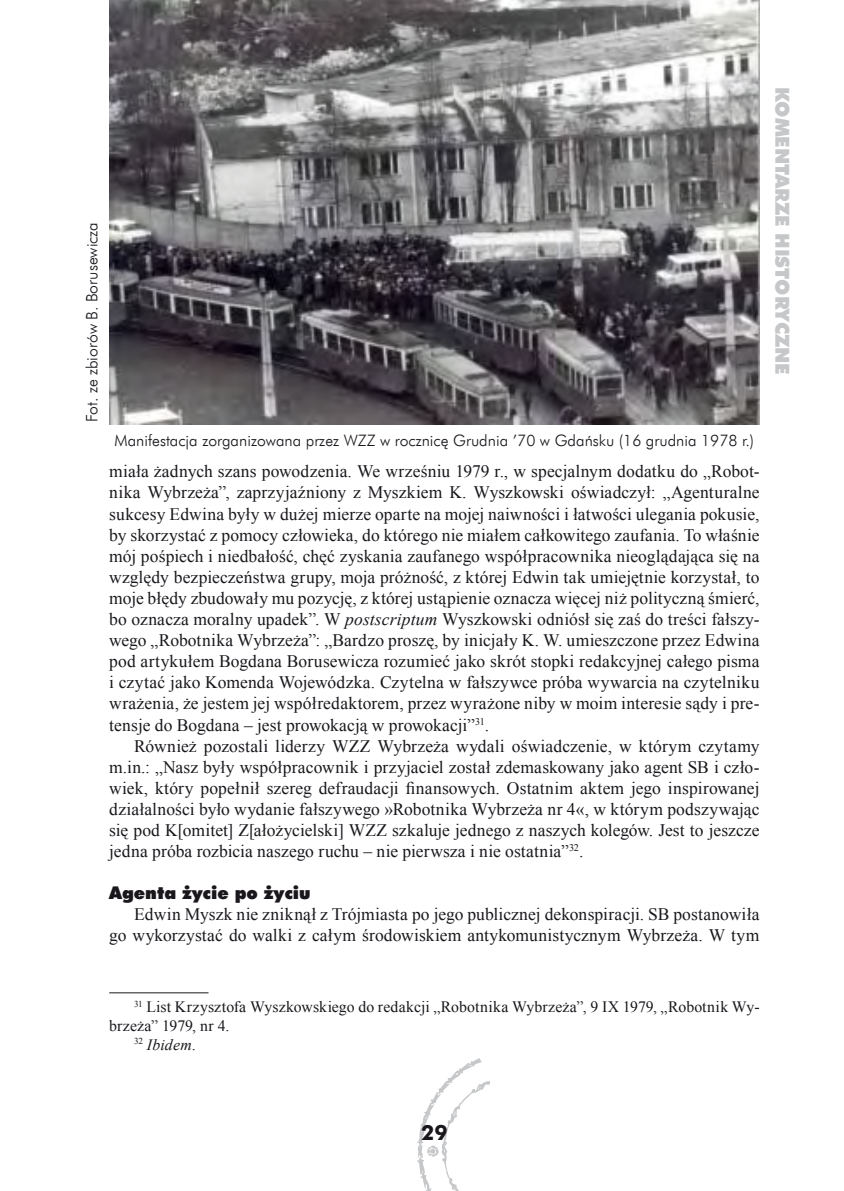
<style>
.page{position:relative;width:844px;height:1191px;background:#fff}
.page>*{position:absolute;margin:0;border:0;box-sizing:border-box;transform-origin:0 0}
.t1{font:700 21px "Futura EU";color:#1a171c}
.t2{font:19.25px "Futura X Blk EU";color:#c6c7c9}
.t3{font:17.5px/21.2px "Times New Roman";letter-spacing:.005em;color:#1a171c;text-align:justify}
.t4{font:17.5px "Futura X Blk EU";color:#1a171c}
.t5{font:15.75px "Futura Lt EU";color:#1a171c}
.t6{font:15.75px "Times New Roman";letter-spacing:.005em;color:#1a171c}
.t7{font:italic 15.75px "Times New Roman";letter-spacing:.015em;color:#1a171c}
.s1{font-style:italic}
.s2{font-style:normal}
</style>
<div class="page">
<img style="left:418px;top:1058px;width:72px;height:133px">
<hr style="left:109px;top:992px;width:99px;height:1px;background:#1a171c">
<img style="left:109px;top:0;width:650px;height:424px">
<p class="t5" style="left:82px;top:422px;width:202px;rotate:-90deg">Fot. ze zbiorów B. Borusewicza</p>
<p class="t5" style="left:114px;top:431px;width:641px">Manifestacja zorganizowana przez WZZ w rocznicę Grudnia ’70 w Gdańsku (16 grudnia 1978 r.)</p>
<p class="t3" style="left:109px;top:460px;width:651px">miała żadnych szans powodzenia. We wrześniu 1979 r., w specjalnym dodatku do „Robot&shy;nika Wybrzeża”, zaprzyjaźniony z Myszkiem K. Wyszkowski oświadczył: „Agenturalne sukcesy Edwina były w dużej mierze oparte na mojej naiwności i łatwości ulegania pokusie, by skorzystać z pomocy człowieka, do którego nie miałem całkowitego zaufania. To właśnie mój pośpiech i niedbałość, chęć zyskania zaufanego współpracownika nieoglądająca się na względy bezpieczeństwa grupy, moja próżność, z której Edwin tak umiejętnie korzystał, to moje błędy zbudowały mu pozycję, z której ustąpienie oznacza więcej niż polityczną śmierć, bo oznacza moralny upadek”. W <span class="s1">postscriptum</span> Wyszkowski odniósł się zaś do treści fałszy&shy;wego „Robotnika Wybrzeża”: „Bardzo proszę, by inicjały K. W. umieszczone przez Edwina pod artykułem Bogdana Borusewicza rozumieć jako skrót stopki redakcyjnej całego pisma i czytać jako Komenda Wojewódzka. Czytelna w fałszywce próba wywarcia na czytelniku wrażenia, że jestem jej współredaktorem, przez wyrażone niby w moim interesie sądy i pre&shy;tensje do Bogdana – jest prowokacją w prowokacji”<sup>31</sup>.</p>
<p class="t3" style="left:109px;top:735px;width:651px;text-indent:25px">Również pozostali liderzy WZZ Wybrzeża wydali oświadczenie, w którym czytamy m.in.: „Nasz były współpracownik i przyjaciel został zdemaskowany jako agent SB i czło&shy;wiek, który popełnił szereg defraudacji finansowych. Ostatnim aktem jego inspirowanej działalności było wydanie fałszywego »Robotnika Wybrzeża nr 4«, w którym podszywając się pod K[omitet] Z[ałożycielski] WZZ szkaluje jednego z naszych kolegów. Jest to jeszcze jedna próba rozbicia naszego ruchu – nie pierwsza i nie ostatnia”<sup>32</sup>.</p>
<p class="t4" style="left:109px;top:882px;width:203px">Agenta życie po życiu</p>
<p class="t3" style="left:109px;top:903px;width:651px;text-align:right">Edwin Myszk nie zniknął z Trójmiasta po jego publicznej dekonspiracji. SB postanowiła<br>go wykorzystać do walki z całym środowiskiem antykomunistycznym Wybrzeża. W tym</p>
<p class="t2" style="left:794px;top:87px;width:289px;rotate:90deg">komentarze hi-sto-rycz-ne</p>
<p class="t6" style="left:134px;top:996px;width:627px"><sup>31</sup> List Krzysztofa Wyszkowskiego do redakcji „Robotnika Wybrzeża”, 9 IX 1979, „Robotnik Wy-</p>
<p class="t6" style="left:109px;top:1014px;width:122px">brzeża” 1979, nr 4.</p>
<p class="t7" style="left:134px;top:1033px;width:63px"><sup>32</sup> Ibidem<span class="s2">.</span></p>
<p class="t1" style="left:421px;top:1119px;width:14px">29</p>
</div>
